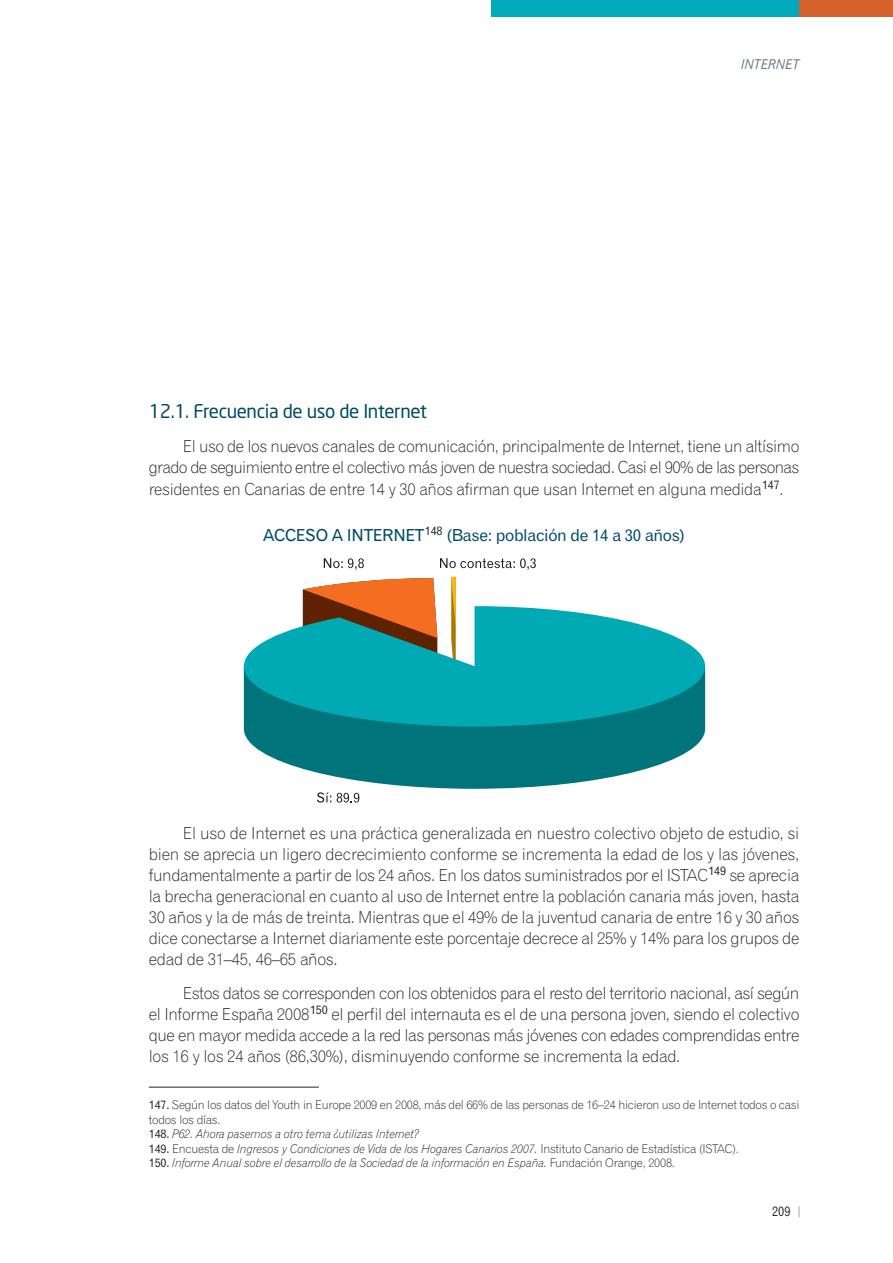
<style>
.page{position:relative;width:893px;height:1263px;background:#fff}
.page>*{position:absolute;margin:0;border:0;box-sizing:border-box;transform-origin:0 0}
.t1{font:18.75px "Neo Sans";letter-spacing:-.02em;color:#004b67}
.t2{font:16.5px/21px "Gothic 720 BT Light B";letter-spacing:-.02em;color:#272627;text-align:justify}
.t3{font:16.5px "Gothic 720 BT Roman B";letter-spacing:-.02em;color:#004b67}
.t4{font:13.5px "Gothic 720 BT Italic B";color:#6c7e8b;scale:.9 1}
.t5{font:13.5px "Gothic 720 BT Roman B";color:#272627;scale:.9 1}
.t6{font:12px/14.4px "Gothic 720 BT Light Italic B";letter-spacing:-.02em;color:#272627}
.t7{font:12px/14.4px "Gothic 720 BT Light B";letter-spacing:-.02em;color:#272627}
.s1{font-family:"Gothic 720 BT Roman B"}
.s2{font-family:"Gothic 720 BT Light B"}
</style>
<div class="page">
<div style="left:491px;top:0;width:402px;height:17px;background:#00aabc"></div>
<div style="left:799px;top:0;width:94px;height:17px;background:#d5622c"></div>
<hr style="left:149px;top:1087px;width:170px;height:1px;background:#272627">
<svg style="left:324px;top:558px;width:40px;height:12px"></svg>
<svg style="left:440px;top:558px;width:96px;height:12px"></svg>
<svg style="left:317px;top:792px;width:14px;height:10px"></svg>
<svg style="left:337px;top:793px;width:22px;height:9px"></svg>
<svg style="left:244px;top:726px;width:461px;height:63px;fill:#00747b"></svg>
<svg style="left:244px;top:606px;width:461px;height:120px;background:#25afb8"></svg>
<svg style="left:303px;top:578px;width:134px;height:101px;background:#66826a"></svg>
<svg style="left:451px;top:577px;width:5px;height:115px"></svg>
<p class="t4" style="left:741px;top:60px;width:66px">INTERNET</p>
<p class="t1" style="left:149px;top:404px;width:280px">12.1. Frecuencia de uso de Internet</p>
<p class="t2" style="left:149px;top:437px;width:652px;text-indent:34px">El uso de los nuevos canales de comunicación, principalmente de Internet, tiene un altísimo grado de seguimiento entre el colectivo más joven de nuestra sociedad. Casi el 90% de las personas residentes en Canarias de entre 14 y 30 años afirman que usan Internet en alguna medida<sup>147</sup>.</p>
<p class="t3" style="left:263px;top:529px;width:424px">ACCESO A INTERNET<sup>148</sup> (Base: población de 14 a 30 años)</p>
<p class="t2" style="left:149px;top:824px;width:652px;text-indent:34px">El uso de Internet es una práctica generalizada en nuestro colectivo objeto de estudio, si bien se aprecia un ligero decrecimiento conforme se incrementa la edad de los y las jóvenes, fundamentalmente a partir de los 24 años. En los datos suministrados por el ISTAC<sup>149</sup> se aprecia la brecha generacional en cuanto al uso de Internet entre la población canaria más joven, hasta 30 años y la de más de treinta. Mientras que el 49% de la juventud canaria de entre 16 y 30 años dice conectarse a Internet diariamente este porcentaje decrece al 25% y 14% para los grupos de edad de 31–45, 46–65 años.</p>
<p class="t2" style="left:149px;top:984px;width:652px;text-indent:34px">Estos datos se corresponden con los obtenidos para el resto del territorio nacional, así según el Informe España 2008<sup>150</sup> el perfil del internauta es el de una persona joven, siendo el colectivo que en mayor medida accede a la red las personas más jóvenes con edades comprendidas entre los 16 y los 24 años (86,30%), disminuyendo conforme se incrementa la edad.</p>
<p class="t7" style="left:149px;top:1099px;width:652px"><span class="s1">147.</span> Según los datos del Youth in Europe 2009 en 2008, más del 66% de las personas de 16–24 hicieron uso de Internet todos o casi todos los días.</p>
<p class="t6" style="left:149px;top:1128px;width:592px"><span class="s1">148.</span> P62. Ahora pasemos a otro tema ¿utilizas Internet?<br><span class="s1">149.</span> <span class="s2">Encuesta de</span> Ingresos y Condiciones de Vida de los Hogares Canarios 2007. <span class="s2">Instituto Canario de Estadística (ISTAC).<br></span><span class="s1">150.</span> Informe Anual sobre el desarrollo de la Sociedad de la información en España. <span class="s2">Fundación Orange, 2008.</span></p>
<p class="t5" style="left:772px;top:1207px;width:22px">209</p>
</div>
